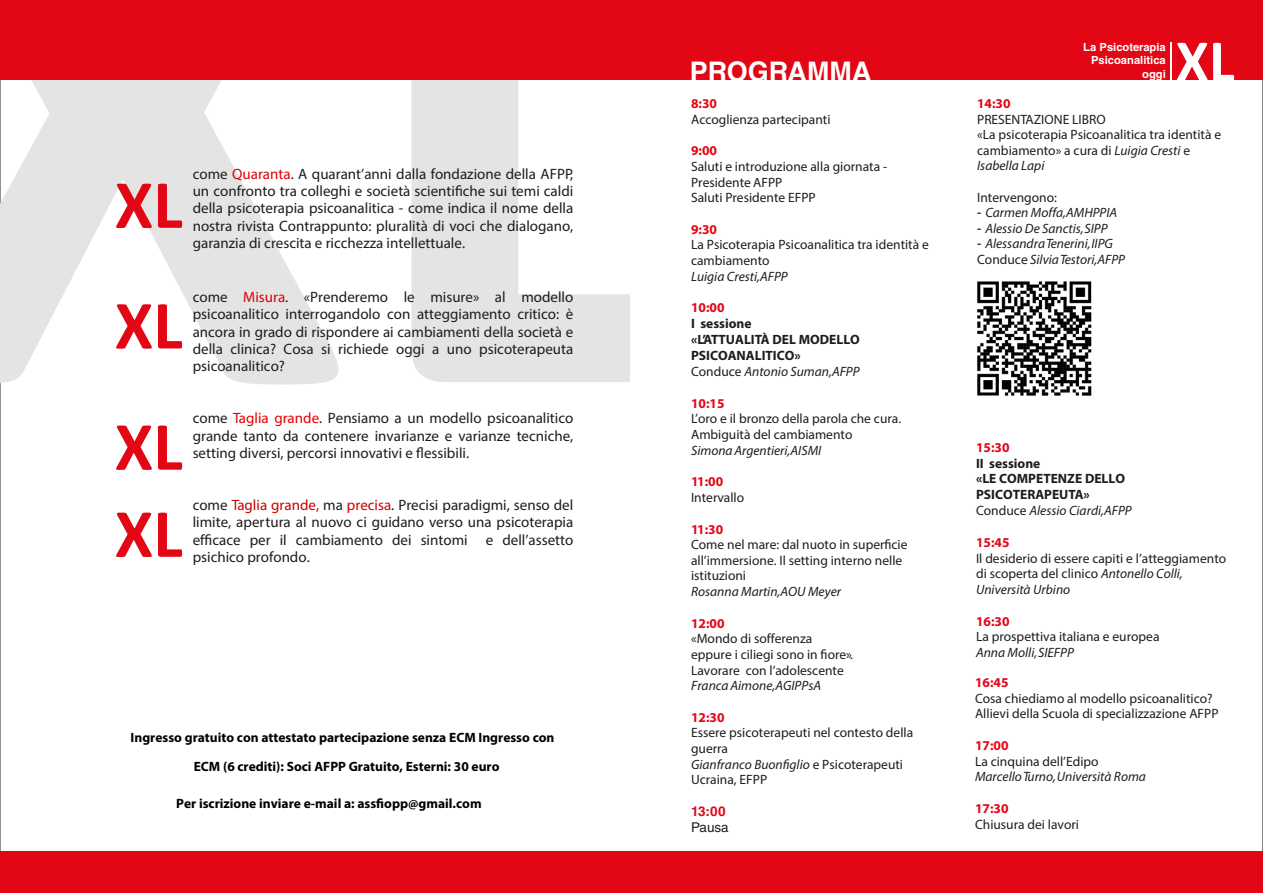
<style>
.page{position:relative;width:1263px;height:893px;background:#fff}
.page>*{position:absolute;margin:0;border:0;box-sizing:border-box;transform-origin:0 0}
.t1{font:700 69.45px/120.9px "Calibri";color:#e30614;text-align:justify}
.t2{font:700 60.6px "Calibri";color:#fff}
.t3{font:700 27px "Helvetica LT Std";color:#fff}
.t4{font:15px/17.4px "Myriad Pro";color:#1d1d1b;text-align:justify}
.t5{font:13.5px/15.6px "Myriad Pro";color:#1d1d1b}
.t6{font:italic 13.5px/15.6px "Myriad Pro";color:#1d1d1b}
.t7{font:700 13.5px/29px "Myriad Pro";color:#000;text-align:center}
.t8{font:700 13.5px/15.9px "Myriad Pro";color:#1d1d1b}
.t9{font:700 13.5px "Myriad Pro";color:#e30614}
.t10{font:700 13.5px "Helvetica LT Std";color:#e30614}
.t11{font:13.5px "Helvetica LT Std";color:#1d1d1b}
.t12{font:700 11.25px/13.4px "Helvetica LT Std";color:#fff;text-align:right}
.s1{color:#dc0000}
.s2{color:#dd0109}
.s3{color:#e50000}
.s4{color:#c70000}
.s5{color:#d40000}
.s6{font-weight:400}
.s7{font-weight:400;font-style:italic}
.s8{font-style:italic}
.s9{font-family:"Helvetica LT Std"}
.s10{font-style:normal}
</style>
<div class="page">
<svg style="left:0;top:80px;width:630px;height:305px;fill:#e4e4e4"></svg>
<div style="left:0;top:0;width:1263px;height:80px;background:#e30614"></div>
<hr style="left:1170px;top:43px;width:1px;height:37px;background:#fff">
<div style="left:0;top:851px;width:1263px;height:42px;background:#e30614"></div>
<img style="left:977px;top:281px;width:115px;height:115px">
<h1 class="t1" style="left:115px;top:150px;width:69px">XL XL XL</h1>
<h1 class="t1" style="left:115px;top:479px;width:69px">XL</h1>
<p class="t4" style="left:193px;top:165px;width:382px">come <span class="s1">Quaranta</span>. A quarant’anni dalla fondazione della AFPP, un confronto tra colleghi e società scientifiche sui temi caldi della psicoterapia psicoanalitica - come indica il nome della nostra rivista Contrappunto: pluralità di voci che dialogano, garanzia di crescita e ricchezza intellettuale.</p>
<p class="t4" style="left:193px;top:288px;width:382px">come <span class="s2">Misura</span>. «Prenderemo le misure» al modello psicoanalitico interrogandolo con atteggiamento critico: è ancora in grado di rispondere ai cambiamenti della società e della clinica? Cosa si richiede oggi a uno psicoterapeuta psicoanalitico?</p>
<p class="t4" style="left:193px;top:409px;width:382px">come <span class="s3">Taglia grande</span>. Pensiamo a un modello psicoanalitico grande tanto da contenere invarianze e varianze tecniche, setting diversi, percorsi innovativi e flessibili.</p>
<p class="t4" style="left:193px;top:496px;width:382px">come <span class="s4">Taglia grande,</span> ma <span class="s5">precisa</span>. Precisi paradigmi, senso del limite, apertura al nuovo ci guidano verso una psicoterapia efficace per il cambiamento dei sintomi e dell’assetto psichico profondo.</p>
<p class="t7" style="left:131px;top:722px;width:425px">Ingresso gratuito con attestato partecipazione senza ECM Ingresso con<br>ECM (6 crediti): Soci AFPP Gratuito, Esterni: 30 euro</p>
<p class="t7" style="left:176px;top:788px;width:307px">Per iscrizione inviare e-mail a: assfiopp@gmail.com</p>
<h3 class="t3" style="left:690px;top:61px;width:183px">PROGRAMMA</h3>
<p class="t9" style="left:691px;top:95px;width:27px">8:30</p>
<p class="t5" style="left:691px;top:111px;width:141px">Accoglienza partecipanti</p>
<p class="t9" style="left:691px;top:142px;width:27px">9:00</p>
<p class="t5" style="left:691px;top:158px;width:198px">Saluti e introduzione alla giornata -<br>Presidente AFPP<br>Saluti Presidente EFPP</p>
<p class="t9" style="left:691px;top:220px;width:27px">9:30</p>
<p class="t5" style="left:691px;top:237px;width:239px">La Psicoterapia Psicoanalitica tra identità e cambiamento</p>
<p class="t6" style="left:691px;top:268px;width:98px">Luigia Cresti, AFPP</p>
<p class="t9" style="left:691px;top:299px;width:35px">10:00</p>
<p class="t8" style="left:691px;top:315px;width:170px">I sessione<br>«L’ATTUALITÀ DEL MODELLO<br>PSICOANALITICO»<br><span class="s6">Conduce</span> <span class="s7">Antonio Suman, AFPP</span></p>
<p class="t9" style="left:691px;top:394px;width:35px">10:15</p>
<p class="t5" style="left:691px;top:411px;width:212px">L’oro e il bronzo della parola che cura.<br>Ambiguità del cambiamento</p>
<p class="t6" style="left:691px;top:442px;width:132px">Simona Argentieri, AISMI</p>
<p class="t9" style="left:691px;top:473px;width:34px">11:00</p>
<p class="t5" style="left:691px;top:489px;width:55px">Intervallo</p>
<p class="t9" style="left:691px;top:520px;width:34px">11:30</p>
<p class="t5" style="left:691px;top:537px;width:218px">Come nel mare: dal nuoto in superficie all’immersione. Il setting interno nelle istituzioni</p>
<p class="t6" style="left:691px;top:583px;width:151px">Rosanna Martin, AOU Meyer</p>
<p class="t9" style="left:691px;top:614px;width:35px">12:00</p>
<p class="t5" style="left:691px;top:631px;width:163px">«Mondo di sofferenza eppure i ciliegi sono in fiore».<br>Lavorare con l’adolescente</p>
<p class="t6" style="left:691px;top:678px;width:131px">Franca Aimone, AGIPPsA</p>
<p class="t9" style="left:691px;top:708px;width:35px">12:30</p>
<p class="t5" style="left:691px;top:725px;width:224px">Essere psicoterapeuti nel contesto della guerra<br><span class="s8">Gianfranco Buonfiglio</span> e Psicoterapeuti<br>Ucraina, EFPP</p>
<p class="t10" style="left:691px;top:806px;width:36px">13:00</p>
<p class="t11" style="left:691px;top:822px;width:39px">Pausa</p>
<p class="t12" style="left:1083px;top:42px;width:84px">La Psicoterapia<br>Psicoanalitica oggi</p>
<h2 class="t2" style="left:1175px;top:36px;width:61px">XL</h2>
<p class="t9" style="left:977px;top:95px;width:35px">14:30</p>
<p class="t5" style="left:977px;top:111px;width:245px">PRESENTAZIONE LIBRO<br>«La psicoterapia Psicoanalitica tra identità e cambiamento» a cura di <span class="s8">Luigia Cresti</span> e<br><span class="s8">Isabella Lapi</span></p>
<p class="t5" style="left:977px;top:189px;width:81px">Intervengono:</p>
<p class="t6" style="left:977px;top:205px;width:142px"><span class="s9">-</span> Carmen Moffa, AMHPPIA</p>
<p class="t6" style="left:977px;top:220px;width:132px"><span class="s9">-</span> Alessio De Sanctis, SIPP</p>
<p class="t6" style="left:977px;top:236px;width:149px"><span class="s9">-</span> Alessandra Tenerini, IIPG<br><span class="s10">Conduce</span> Silvia Testori, AFPP</p>
<p class="t9" style="left:976px;top:438px;width:35px">15:30</p>
<p class="t8" style="left:976px;top:455px;width:157px">II sessione<br>«LE COMPETENZE DELLO<br>PSICOTERAPEUTA»<br><span class="s6">Conduce</span> <span class="s7">Alessio Ciardi, AFPP</span></p>
<p class="t9" style="left:976px;top:534px;width:35px">15:45</p>
<p class="t5" style="left:976px;top:550px;width:252px">Il desiderio di essere capiti e l’atteggiamento di scoperta del clinico <span class="s8">Antonello Colli,<br>Università Urbino</span></p>
<p class="t9" style="left:976px;top:612px;width:35px">16:30</p>
<p class="t5" style="left:976px;top:629px;width:185px">La prospettiva italiana e europea</p>
<p class="t6" style="left:976px;top:644px;width:99px">Anna Molli, SIEFPP</p>
<p class="t9" style="left:975px;top:674px;width:35px">16:45</p>
<p class="t5" style="left:975px;top:690px;width:245px">Cosa chiediamo al modello psicoanalitico?<br>Allievi della Scuola di specializzazione AFPP</p>
<p class="t9" style="left:975px;top:737px;width:35px">17:00</p>
<p class="t5" style="left:975px;top:753px;width:125px">La cinquina dell’Edipo</p>
<p class="t6" style="left:975px;top:769px;width:172px">Marcello Turno, Università Roma</p>
<p class="t9" style="left:975px;top:800px;width:35px">17:30</p>
<p class="t5" style="left:975px;top:816px;width:106px">Chiusura dei lavori</p>
</div>
